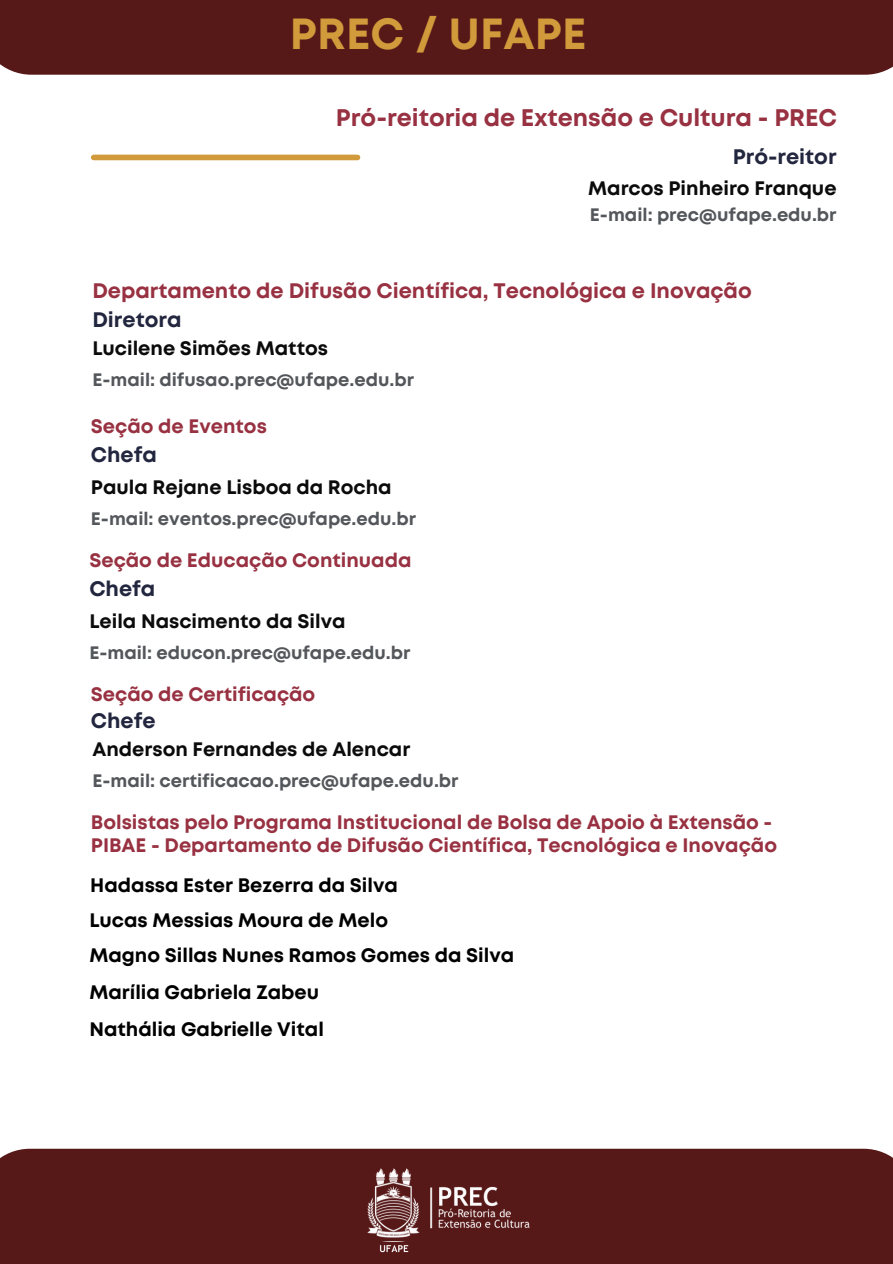
<style>
.page{position:relative;width:893px;height:1264px;background:#fff}
.page>*{position:absolute;margin:0;border:0;box-sizing:border-box;transform-origin:0 0}
.t1{font:700 43.5px "Mont";letter-spacing:.005em;color:#d19a3b}
.t2{font:700 24px "Mont";color:#983141}
.t3{font:700 21px "Mont";color:#983141}
.t4{font:700 21px "Mont";color:#22263e}
.t5{font:700 19.5px/23.7px "Mont";color:#983141}
.t6{font:700 19.5px "Mont";color:#000}
.t7{font:700 19.5px "Mont";color:#0b0b0b}
.t8{font:700 18px "Mont";color:#53565a}
</style>
<div class="page">
<div style="left:94px;top:155px;width:263px;height:5px;background:#d19a3b"></div>
<div style="left:0;top:1148px;width:892px;height:115px;background:#571818"></div>
<div style="left:0;top:0;width:892px;height:75px;background:#571818"></div>
<img style="left:367px;top:1168px;width:163px;height:70px">
<img style="left:379px;top:1241px;width:30px;height:12px">
<p class="t1" style="left:290px;top:17px;width:298px">PREC / UFAPE</p>
<p class="t2" style="left:336px;top:109px;width:502px">Pró-reitoria de Extensão e Cultura - PREC</p>
<p class="t4" style="left:732px;top:149px;width:105px">Pró-reitor</p>
<p class="t7" style="left:588px;top:181px;width:250px">Marcos Pinheiro Franque</p>
<p class="t8" style="left:590px;top:208px;width:248px">E-mail: prec@ufape.edu.br</p>
<p class="t3" style="left:92px;top:283px;width:661px">Departamento de Difusão Científica, Tecnológica e Inovação</p>
<p class="t7" style="left:92px;top:341px;width:237px">Lucilene Simões Mattos</p>
<p class="t8" style="left:92px;top:372px;width:323px">E-mail: difusao.prec@ufape.edu.br</p>
<p class="t5" style="left:91px;top:416px;width:177px">Seção de Eventos</p>
<p class="t4" style="left:92px;top:312px;width:91px">Diretora</p>
<p class="t4" style="left:91px;top:446px;width:68px">Chefa</p>
<p class="t7" style="left:91px;top:480px;width:302px">Paula Rejane Lisboa da Rocha</p>
<p class="t8" style="left:91px;top:511px;width:327px">E-mail: eventos.prec@ufape.edu.br</p>
<p class="t5" style="left:89px;top:550px;width:324px">Seção de Educação Continuada</p>
<p class="t4" style="left:89px;top:581px;width:68px">Chefa</p>
<p class="t7" style="left:89px;top:614px;width:258px">Leila Nascimento da Silva</p>
<p class="t8" style="left:89px;top:645px;width:322px">E-mail: educon.prec@ufape.edu.br</p>
<p class="t5" style="left:91px;top:683px;width:226px">Seção de Certificação</p>
<p class="t7" style="left:92px;top:742px;width:319px">Anderson Fernandes de Alencar</p>
<p class="t8" style="left:92px;top:773px;width:367px">E-mail: certificacao.prec@ufape.edu.br</p>
<p class="t4" style="left:91px;top:713px;width:66px">Chefe</p>
<p class="t5" style="left:91px;top:811px;width:687px">Bolsistas pelo Programa Institucional de Bolsa de Apoio à Extensão -<br>PIBAE - Departamento de Difusão Científica, Tecnológica e Inovação</p>
<p class="t6" style="left:90px;top:877px;width:309px">Hadassa Ester Bezerra da Silva</p>
<p class="t6" style="left:89px;top:913px;width:300px">Lucas Messias Moura de Melo</p>
<p class="t6" style="left:89px;top:948px;width:426px">Magno Sillas Nunes Ramos Gomes da Silva</p>
<p class="t6" style="left:89px;top:985px;width:231px">Marília Gabriela Zabeu</p>
<p class="t6" style="left:89px;top:1022px;width:236px">Nathália Gabrielle Vital</p>
</div>
